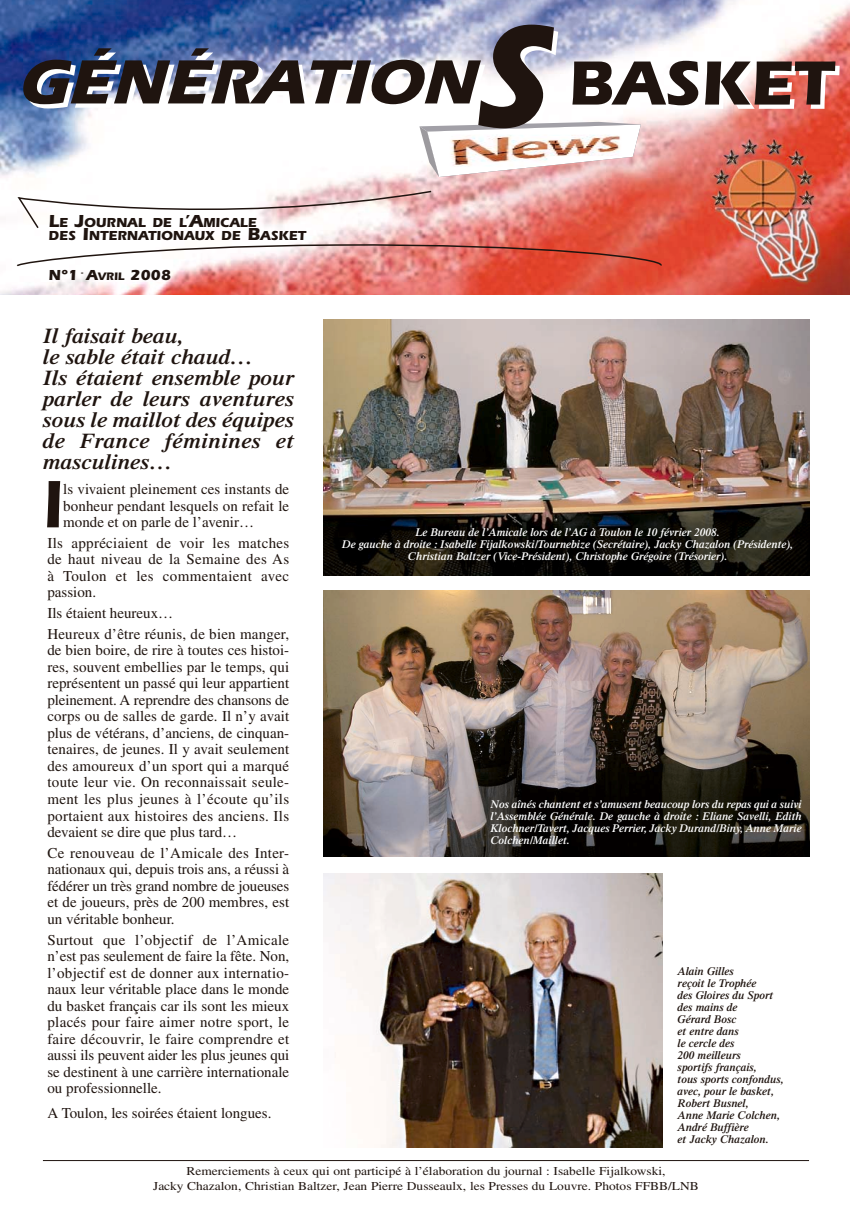
<style>
.page{position:relative;width:850px;height:1221px;background:#fff}
.page>*{position:absolute;margin:0;border:0;box-sizing:border-box;transform-origin:0 0}
.t1{font:italic 700 150px "Itc Eras";color:#1f140f;scale:.86 1}
.t2{font:700 69.3px "Itc Eras";color:#1f140f;scale:.77 1}
.t3{font:italic 700 64.5px "Itc Eras";color:#1f140f}
.t4{font:700 64.5px "Itc Eras";color:#1f140f}
.t5{font:italic 600 21px/21px "Times";color:#1f140f;scale:1.1 1}
.t6{font:15px/16.5px "Times";color:#1f140f;text-align:justify}
.t7{font:700 15px "Itc Eras";color:#1f140f}
.t8{font:700 13.5px/13.5px "Itc Eras";color:#1f140f}
.t9{font:12px/15px "Times";color:#1f140f;text-align:center;scale:1.12 1}
.t10{font:italic 600 11.25px/12px "Times";color:#fff;text-align:center}
.t11{font:italic 600 11.25px/12px "Times";color:#1f140f}
.s1{font-size:18px}
.s2{font-size:11.25px}
</style>
<div class="page">
<img style="left:0;top:0;width:849px;height:1162px">
<h1 class="t1" style="left:468px;top:26px;width:116px">S</h1>
<h3 class="t3" style="left:16px;top:60px;width:471px">GÉNÉRATION</h3>
<h3 class="t4" style="left:568px;top:61px;width:266px">BASKET</h3>
<p class="t8" style="left:49px;top:217px;width:259px"><span class="s1">L</span>E <span class="s1">J</span>OURNAL DE L<span class="s1">’A</span>MICALE<br>DES <span class="s1">I</span>NTERNATIONAUX DE <span class="s1">B</span>ASKET</p>
<p class="t7" style="left:49px;top:270px;width:124px">N°1 <sup>-</sup> A<span class="s2">VRIL</span> 2008</p>
<h3 class="t5" style="left:43px;top:327px;width:230px">Il faisait beau,<br>le sable était chaud…<br>Ils étaient ensemble pour parler de leurs aventures sous le maillot des équipes de France féminines et masculines…</h3>
<h2 class="t2" style="left:43px;top:481px;width:26px">I</h2>
<p class="t6" style="left:63px;top:482px;width:227px">ls vivaient pleinement ces instants de bonheur pendant lesquels on refait le monde et on parle de l’avenir…</p>
<p class="t6" style="left:47px;top:536px;width:243px">Ils appréciaient de voir les matches de haut niveau de la Semaine des As à Toulon et les commentaient avec passion.</p>
<p class="t6" style="left:47px;top:604px;width:243px;line-height:20.7px">Ils étaient heureux…<br>Heureux d’être réunis, de bien manger,</p>
<p class="t6" style="left:47px;top:643px;width:243px">de bien boire, de rire à toutes ces histoi&shy;res, souvent embellies par le temps, qui représentent un passé qui leur appartient pleinement. A reprendre des chansons de corps ou de salles de garde. Il n’y avait plus de vétérans, d’anciens, de cinquan&shy;tenaires, de jeunes. Il y avait seulement des amoureux d’un sport qui a marqué toute leur vie. On reconnaissait seule&shy;ment les plus jeunes à l’écoute qu’ils portaient aux histoires des anciens. Ils devaient se dire que plus tard…</p>
<p class="t6" style="left:47px;top:845px;width:243px">Ce renouveau de l’Amicale des Inter&shy;nationaux qui, depuis trois ans, a réussi à fédérer un très grand nombre de joueuses et de joueurs, près de 200 membres, est un véritable bonheur.</p>
<p class="t6" style="left:47px;top:932px;width:243px">Surtout que l’objectif de l’Amicale n’est pas seulement de faire la fête. Non, l’objectif est de donner aux internatio&shy;naux leur véritable place dans le monde du basket français car ils sont les mieux placés pour faire aimer notre sport, le faire découvrir, le faire comprendre et aussi ils peuvent aider les plus jeunes qui se destinent à une carrière internationale ou professionnelle.</p>
<p class="t6" style="left:47px;top:1106px;width:225px">A Toulon, les soirées étaient longues.</p>
<p class="t10" style="left:342px;top:527px;width:452px">Le Bureau de l’Amicale lors de l’AG à Toulon le 10 février 2008.<br>De gauche à droite : Isabelle Fijalkowski/Tournebize (Secrétaire), Jacky Chazalon (Présidente),<br>Christian Baltzer (Vice-Président), Christophe Grégoire (Trésorier).</p>
<p class="t10" style="left:490px;top:798px;width:312px;text-align:justify">Nos aînés chantent et s’amusent beaucoup lors du repas qui a suivi l’Assemblée Générale. De gauche à droite : Eliane Savelli, Edith Klochner/Tavert, Jacques Perrier, Jacky Durand/Biny, Anne Marie Colchen/Maillet.</p>
<p class="t11" style="left:677px;top:965px;width:107px">Alain Gilles<br>reçoit le Trophée<br>des Gloires du Sport des mains de<br>Gérard Bosc<br>et entre dans<br>le cercle des<br>200 meilleurs<br>sportifs français,<br>tous sports confondus, avec, pour le basket,<br>Robert Busnel,<br>Anne Marie Colchen,<br>André Buffière<br>et Jacky Chazalon.</p>
<p class="t9" style="left:153px;top:1164px;width:488px">Remerciements à ceux qui ont participé à l’élaboration du journal : Isabelle Fijalkowski,<br>Jacky Chazalon, Christian Baltzer, Jean Pierre Dusseaulx, les Presses du Louvre. Photos FFBB/LNB</p>
</div>
